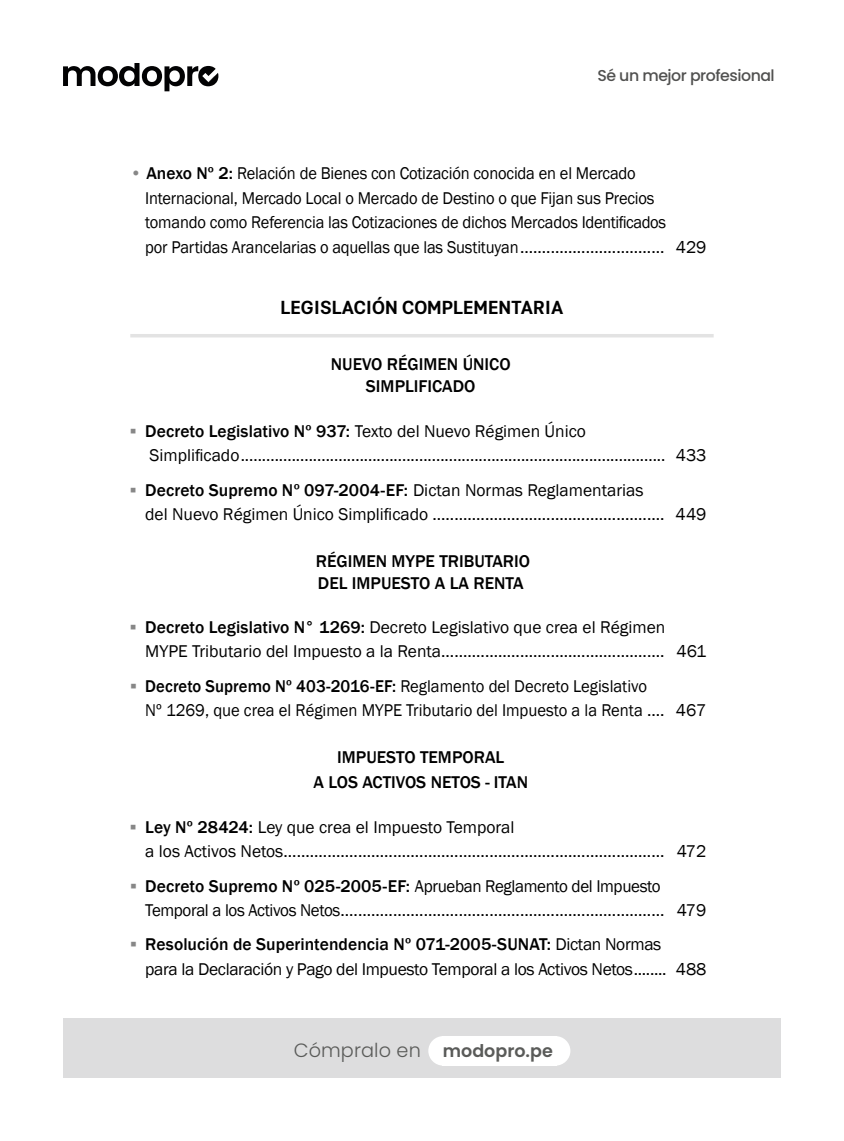
<style>
.page{position:relative;width:844px;height:1141px;background:#fff}
.page>*{position:absolute;margin:0;border:0;box-sizing:border-box;transform-origin:0 0}
.t1{font:700 19.25px "Kommon Grotesk";color:#000}
.t2{font:300 19.25px "Poppins";letter-spacing:.005em;color:#5a5b59}
.t3{font:17.5px/24.5px "Franklin Gothic";letter-spacing:-.01em;color:#000}
.t4{font:17.5px/24.5px "Franklin Gothic";letter-spacing:-.01em;color:#000;scale:.94 1}
.t5{font:17.5px/24.5px "Franklin Gothic";letter-spacing:-.01em;color:#000;scale:.95 1}
.t6{font:500 17.5px/21.9px "Franklin Gothic";color:#000;text-align:center}
.t7{font:500 15.75px "Poppins";letter-spacing:-.03em;color:#515150}
.s1{font-weight:500;color:#878787}
.s2{font-weight:500}
.s3{font-weight:600;font-size:17.5px}
</style>
<div class="page">
<hr style="left:130px;top:334px;width:583px;height:3px;background:#e3e3e3">
<div style="left:63px;top:1019px;width:717px;height:59px;background:#ddddde"></div>
<div style="left:428px;top:1036px;width:30px;height:30px;background:#fff;border-radius:50%"></div>
<div style="left:540px;top:1036px;width:30px;height:30px;background:#fff;border-radius:50%"></div>
<div style="left:441px;top:1036px;width:115px;height:30px;background:#fff"></div>
<svg style="left:63px;top:63px;width:155px;height:28px"></svg>
<p class="t7" style="left:597px;top:66px;width:179px">Sé un mejor profesional</p>
<p class="t4" style="left:145px;top:162px;width:598px;text-indent:-15px"><span class="s1">•</span> <span class="s2">Anexo Nº 2:</span> Relación de Bienes con Cotización conocida en el Mercado Internacional, Mercado Local o Mercado de Destino o que Fijan sus Precios tomando como Referencia las Cotizaciones de dichos Mercados Identificados<br>por Partidas Arancelarias o aquellas que las Sustituyan................................. 429</p>
<p class="t1" style="left:280px;top:293px;width:284px">LEGISLACIÓN COMPLEMENTARIA</p>
<p class="t6" style="left:331px;top:354px;width:181px">NUEVO RÉGIMEN ÚNICO<br>SIMPLIFICADO</p>
<p class="t3" style="left:149px;top:419px;width:558px;text-indent:-19px"><span class="s1">▪</span> <span class="s2">Decreto Legislativo Nº 937:</span> Texto del Nuevo Régimen Único<br>Simplificado.................................................................................................... 433</p>
<p class="t3" style="left:145px;top:478px;width:562px;text-indent:-15px"><span class="s1">▪</span> <span class="s2">Decreto Supremo Nº 097-2004-EF:</span> Dictan Normas Reglamentarias<br>del Nuevo Régimen Único Simplificado ..................................................... 449</p>
<p class="t6" style="left:316px;top:550px;width:216px;text-align:left">RÉGIMEN MYPE TRIBUTARIO<br>DEL IMPUESTO A LA RENTA</p>
<p class="t3" style="left:145px;top:615px;width:562px;text-indent:-15px"><span class="s1">▪</span> <span class="s2">Decreto Legislativo N° 1269:</span> Decreto Legislativo que crea el Régimen<br>MYPE Tributario del Impuesto a la Renta................................................... 461</p>
<p class="t5" style="left:145px;top:674px;width:592px;text-indent:-15px"><span class="s1">▪</span> <span class="s2">Decreto Supremo Nº 403-2016-EF:</span> Reglamento del Decreto Legislativo<br>Nº 1269, que crea el Régimen MYPE Tributario del Impuesto a la Renta .... 467</p>
<p class="t6" style="left:313px;top:745px;width:216px;line-height:25.2px">IMPUESTO TEMPORAL<br>A LOS ACTIVOS NETOS - ITAN</p>
<p class="t3" style="left:145px;top:815px;width:562px;text-indent:-15px"><span class="s1">▪</span> <span class="s2">Ley Nº 28424:</span> Ley que crea el Impuesto Temporal<br>a los Activos Netos....................................................................................... 472</p>
<p class="t3" style="left:145px;top:874px;width:562px;text-indent:-15px"><span class="s1">▪</span> <span class="s2">Decreto Supremo Nº 025-2005-EF:</span> Aprueban Reglamento del Impuesto<br>Temporal a los Activos Netos.......................................................................... 479</p>
<p class="t3" style="left:145px;top:933px;width:562px;text-indent:-15px"><span class="s1">▪</span> <span class="s2">Resolución de Superintendencia Nº 071-2005-SUNAT:</span> Dictan Normas<br>para la Declaración y Pago del Impuesto Temporal a los Activos Netos........ 488</p>
<p class="t2" style="left:294px;top:1039px;width:260px">Cómpralo en <span class="s3">modopro.pe</span></p>
</div>
